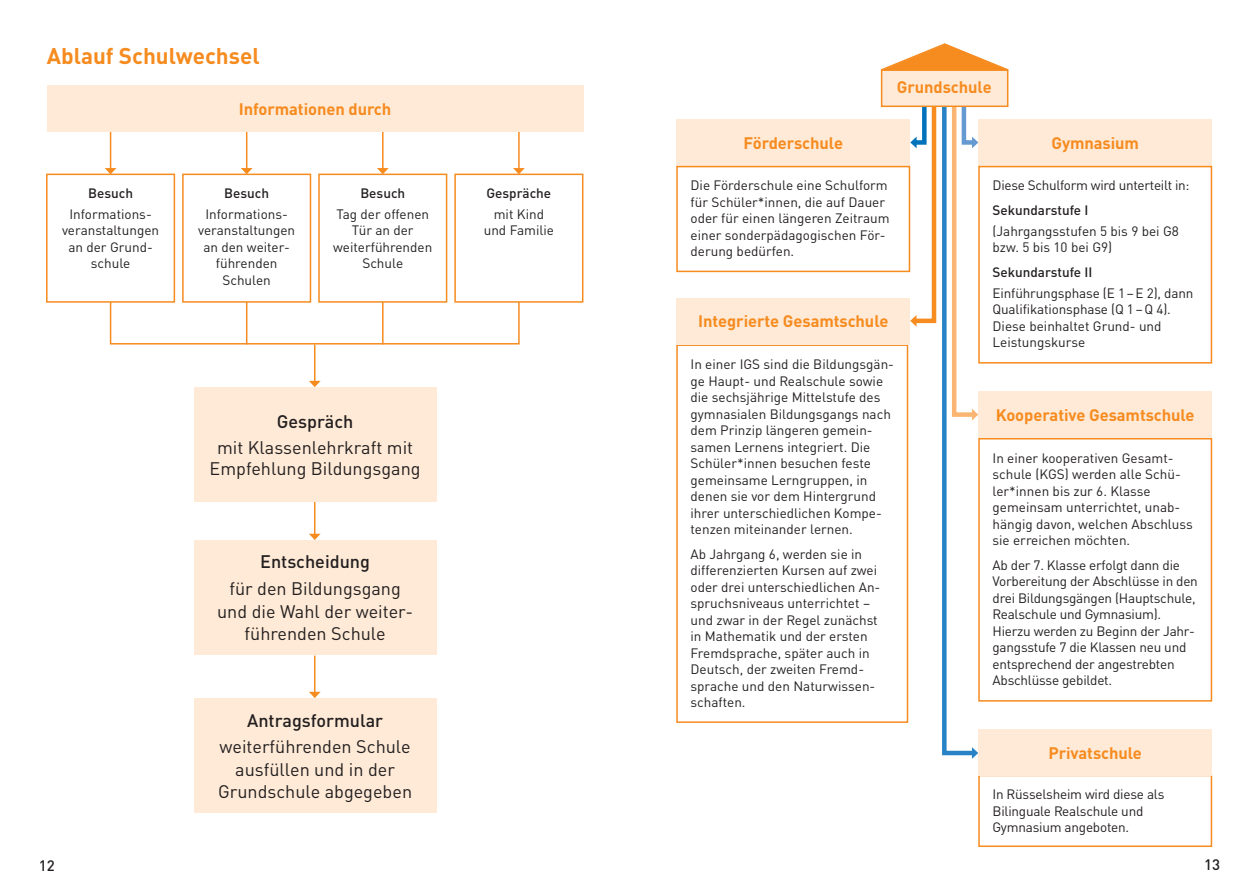
<style>
.page{position:relative;width:1259px;height:893px;background:#fff}
.page>*{position:absolute;margin:0;border:0;box-sizing:border-box;transform-origin:0 0}
.t1{font:700 22.5px "DINOT";color:#f68b1f}
.t2{font:18px/22.5px "DINOT";color:#231f20;text-align:center}
.t3{font:500 18px "DINOT";color:#231f20}
.t4{font:700 16.5px "DINOT";letter-spacing:-.005em;color:#f68b1f}
.t5{font:500 15px "DINOT";color:#231f20}
.t6{font:13.5px/16.5px "DINOT";color:#231f20}
.t7{font:500 13.5px "DINOT";color:#231f20}
.t8{font:13.5px "DINOT";letter-spacing:-.02em;color:#231f20}
</style>
<div class="page">
<div style="left:676px;top:119px;width:234px;height:47px;background:#feead6"></div>
<div style="left:978px;top:119px;width:234px;height:47px;background:#feead6"></div>
<div style="left:676px;top:166px;width:234px;height:106px;border:2px solid #f68b1f"></div>
<div style="left:676px;top:344px;width:232px;height:379px;border:2px solid #f68b1f"></div>
<div style="left:978px;top:166px;width:234px;height:198px;border:2px solid #f68b1f"></div>
<div style="left:978px;top:438px;width:234px;height:264px;border:2px solid #f68b1f"></div>
<div style="left:978px;top:775px;width:234px;height:72px;border:2px solid #f68b1f"></div>
<hr style="left:518px;top:132px;width:1px;height:37px;background:#f68b1f">
<svg style="left:513px;top:168px;width:12px;height:6px"></svg>
<hr style="left:382px;top:132px;width:1px;height:37px;background:#f68b1f">
<svg style="left:377px;top:168px;width:12px;height:6px"></svg>
<hr style="left:382px;top:302px;width:1px;height:42px;background:#f68b1f">
<hr style="left:314px;top:345px;width:1px;height:37px;background:#f68b1f">
<svg style="left:309px;top:381px;width:12px;height:6px"></svg>
<hr style="left:314px;top:497px;width:1px;height:37px;background:#f68b1f">
<svg style="left:309px;top:534px;width:12px;height:6px"></svg>
<hr style="left:314px;top:656px;width:1px;height:36px;background:#f68b1f">
<svg style="left:309px;top:692px;width:12px;height:6px"></svg>
<hr style="left:246px;top:132px;width:1px;height:37px;background:#f68b1f">
<svg style="left:241px;top:168px;width:11px;height:6px"></svg>
<hr style="left:246px;top:302px;width:1px;height:42px;background:#f68b1f">
<hr style="left:110px;top:132px;width:1px;height:37px;background:#f68b1f">
<svg style="left:105px;top:168px;width:11px;height:6px"></svg>
<div style="left:46px;top:174px;width:129px;height:129px;border:2px solid #f68b1f"></div>
<div style="left:182px;top:174px;width:129px;height:129px;border:2px solid #f68b1f"></div>
<div style="left:194px;top:387px;width:242px;height:115px;background:#feead6"></div>
<div style="left:194px;top:540px;width:242px;height:115px;background:#feead6"></div>
<div style="left:194px;top:698px;width:242px;height:115px;background:#feead6"></div>
<div style="left:318px;top:174px;width:129px;height:129px;border:2px solid #f68b1f"></div>
<div style="left:454px;top:174px;width:129px;height:129px;border:2px solid #f68b1f"></div>
<div style="left:676px;top:298px;width:234px;height:46px;background:#feead6"></div>
<div style="left:47px;top:85px;width:536px;height:47px;background:#feead6"></div>
<div style="left:978px;top:391px;width:234px;height:47px;background:#feead6"></div>
<div style="left:978px;top:729px;width:234px;height:47px;background:#feead6"></div>
<div style="left:110px;top:301px;width:409px;height:44px;border:2px solid #f68b1f"></div>
<svg style="left:880px;top:43px;width:129px;height:716px"></svg>
<h1 class="t1" style="left:47px;top:38px;width:214px">Ablauf Schulwechsel</h1>
<p class="t7" style="left:88px;top:183px;width:46px">Besuch</p>
<p class="t6" style="left:62px;top:205px;width:99px;text-align:center">Informations&shy;veranstaltungen an der Grund&shy;schule</p>
<p class="t4" style="left:239px;top:96px;width:154px">Informationen durch</p>
<p class="t7" style="left:224px;top:183px;width:46px">Besuch</p>
<p class="t6" style="left:198px;top:205px;width:99px;text-align:center">Informations&shy;veranstaltungen an den weiter&shy;führenden<br>Schulen</p>
<p class="t7" style="left:360px;top:183px;width:46px">Besuch</p>
<p class="t6" style="left:333px;top:205px;width:101px;text-align:center">Tag der offenen<br>Tür an der weiterführenden<br>Schule</p>
<h2 class="t3" style="left:277px;top:408px;width:78px">Gespräch</h2>
<h2 class="t2" style="left:210px;top:435px;width:213px;line-height:21px">mit Klassenlehrkraft mit<br>Empfehlung Bildungsgang</h2>
<h2 class="t3" style="left:260px;top:548px;width:111px">Entscheidung</h2>
<h2 class="t2" style="left:217px;top:576px;width:197px">für den Bildungsgang und die Wahl der weiter&shy;führenden Schule</h2>
<h2 class="t3" style="left:247px;top:706px;width:138px">Antragsformular</h2>
<h2 class="t2" style="left:218px;top:734px;width:195px">weiterführenden Schule ausfüllen und in der<br>Grundschule abgegeben</h2>
<p class="t7" style="left:486px;top:183px;width:66px">Gespräche</p>
<p class="t6" style="left:484px;top:205px;width:72px;text-align:center">mit Kind und Familie</p>
<p class="t4" style="left:896px;top:74px;width:96px">Grundschule</p>
<p class="t4" style="left:743px;top:130px;width:101px">Förderschule</p>
<p class="t4" style="left:1051px;top:130px;width:89px">Gymnasium</p>
<p class="t6" style="left:690px;top:176px;width:201px">Die Förderschule eine Schulform für Schüler*innen, die auf Dauer oder für einen längeren Zeitraum einer sonderpädagogischen För&shy;derung bedürfen.</p>
<p class="t8" style="left:992px;top:175px;width:198px">Diese Schulform wird unterteilt in:</p>
<p class="t7" style="left:992px;top:200px;width:97px">Sekundarstufe I</p>
<p class="t6" style="left:992px;top:222px;width:188px">(Jahrgangsstufen 5 bis 9 bei G8 bzw. 5 bis 10 bei G9)</p>
<p class="t7" style="left:992px;top:262px;width:101px">Sekundarstufe II</p>
<p class="t6" style="left:992px;top:284px;width:202px">Einführungsphase (E 1–E 2), dann<br>Qualifikationsphase (Q 1–Q 4).<br>Diese beinhaltet Grund- und<br>Leistungskurse</p>
<p class="t4" style="left:698px;top:308px;width:192px">Integrierte Gesamtschule</p>
<p class="t6" style="left:690px;top:355px;width:205px">In einer IGS sind die Bildungsgän&shy;ge Haupt- und Realschule sowie die sechsjährige Mittelstufe des gymnasialen Bildungsgangs nach dem Prinzip längeren gemein&shy;samen Lernens integriert. Die<br>Schüler*innen besuchen feste gemeinsame Lerngruppen, in denen sie vor dem Hintergrund ihrer unterschiedlichen Kompe&shy;tenzen miteinander lernen.</p>
<p class="t6" style="left:690px;top:545px;width:191px">Ab Jahrgang 6, werden sie in differenzierten Kursen auf zwei oder drei unterschiedlichen An&shy;spruchsniveaus unterrichtet – und zwar in der Regel zunächst in Mathematik und der ersten<br>Fremdsprache, später auch in<br>Deutsch, der zweiten Fremd&shy;sprache und den Naturwissen&shy;schaften.</p>
<p class="t4" style="left:995px;top:402px;width:200px">Kooperative Gesamtschule</p>
<p class="t6" style="left:992px;top:449px;width:202px">In einer kooperativen Gesamt&shy;schule (KGS) werden alle Schü&shy;ler*innen bis zur 6. Klasse gemeinsam unterrichtet, unab&shy;hängig davon, welchen Abschluss sie erreichen möchten.</p>
<p class="t6" style="left:992px;top:556px;width:207px">Ab der 7. Klasse erfolgt dann die<br>Vorbereitung der Abschlüsse in den drei Bildungsgängen (Hauptschule,<br>Realschule und Gymnasium).<br>Hierzu werden zu Beginn der Jahr&shy;gangsstufe 7 die Klassen neu und entsprechend der angestrebten<br>Abschlüsse gebildet.</p>
<p class="t4" style="left:1048px;top:740px;width:95px">Privatschule</p>
<p class="t6" style="left:992px;top:785px;width:173px">In Rüsselsheim wird diese als<br>Bilinguale Realschule und<br>Gymnasium angeboten.</p>
<p class="t5" style="left:39px;top:853px;width:17px">12</p>
<p class="t5" style="left:1204px;top:853px;width:17px">13</p>
</div>
